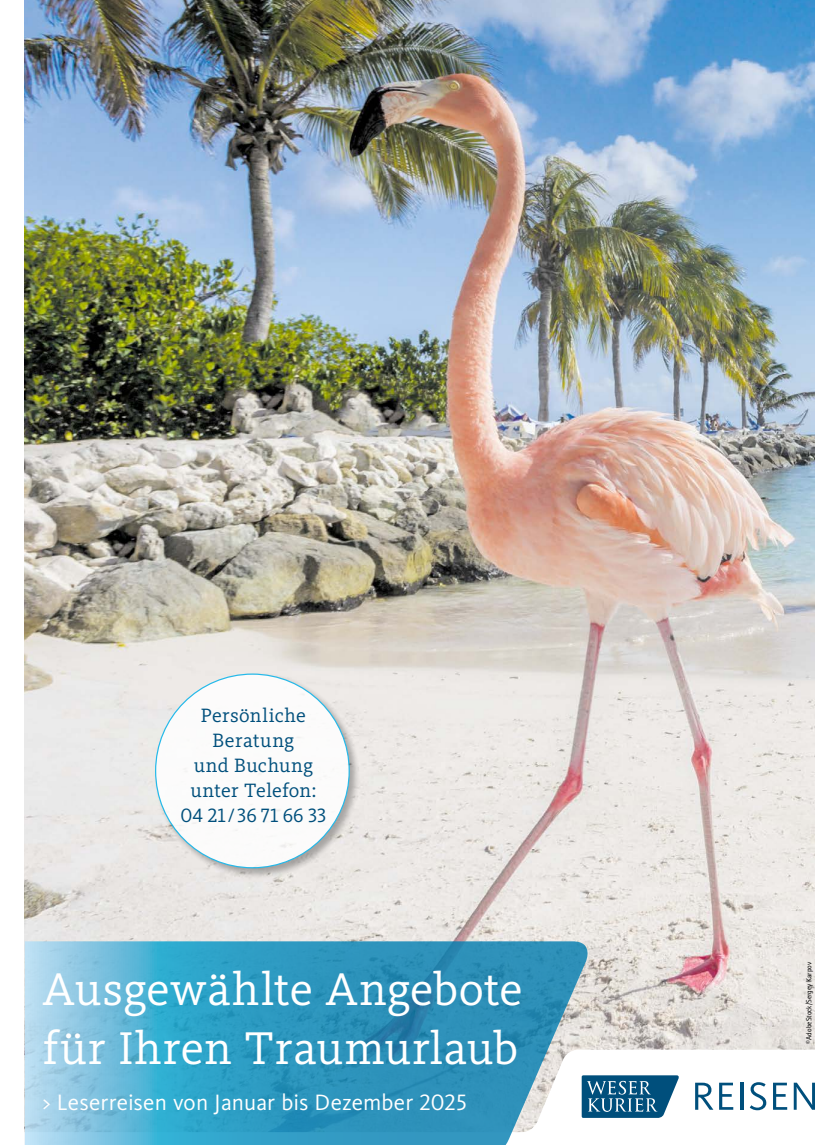
<style>
.page{position:relative;width:815px;height:1145px;background:#fff}
.page>*{position:absolute;margin:0;border:0;box-sizing:border-box;transform-origin:0 0}
.t1{font:47.5px/58.2px "Kievit Slab OT";letter-spacing:.005em;color:#fff}
.t2{font:23px "Kievit OT";letter-spacing:.005em;color:#fff}
.t3{font:20px/25px "Kievit Slab OT";letter-spacing:.015em;color:#004f7c;text-align:center}
.t4{font:7.5px "Rotis Sans Serif";color:#000}
</style>
<div class="page">
<img style="left:25px;top:0;width:790px;height:1049px">
<div style="left:154px;top:672px;width:207px;height:207px;background:#000;opacity:.35"></div>
<div style="left:156px;top:674px;width:193px;height:193px;background:#fff;border-radius:50%"></div>
<svg style="left:24px;top:1049px;width:791px;height:95px"></svg>
<svg style="left:25px;top:941px;width:564px;height:203px;background:#4da6c8"></svg>
<svg style="left:695px;top:1082px;width:18px;height:27px"></svg>
<svg style="left:719px;top:1082px;width:14px;height:27px"></svg>
<hr style="left:740px;top:1082px;width:3px;height:27px;background:#004f7c">
<svg style="left:750px;top:1082px;width:16px;height:28px"></svg>
<svg style="left:773px;top:1082px;width:14px;height:27px"></svg>
<svg style="left:794px;top:1082px;width:21px;height:27px"></svg>
<svg style="left:582px;top:1075px;width:98px;height:42px;background:#377598"></svg>
<p class="t3" style="left:180px;top:703px;width:148px">Persönliche<br>Beratung<br>und Buchung unter Telefon:<br>04 21 / 36 71 66 33</p>
<h1 class="t1" style="left:43px;top:960px;width:482px">Ausgewählte Angebote für Ihren Traumurlaub</h1>
<p class="t2" style="left:43px;top:1089px;width:426px">&gt; Leserreisen von Januar bis Dezember 2025</p>
<p class="t4" style="left:804px;top:1043px;width:83px;rotate:-90deg">©AdobeStock/Sergey Karpov</p>
</div>
